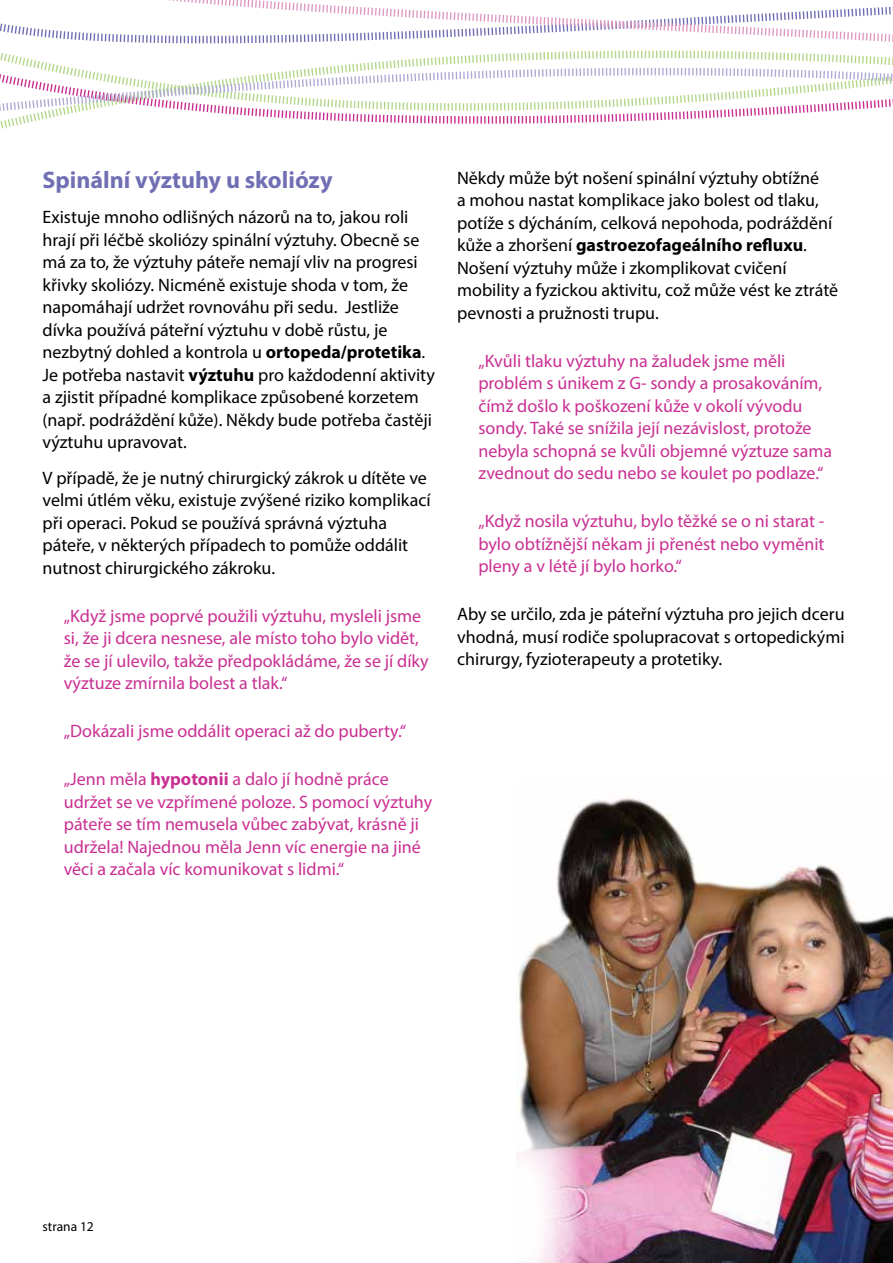
<style>
.page{position:relative;width:893px;height:1263px;background:#fff}
.page>*{position:absolute;margin:0;border:0;box-sizing:border-box;transform-origin:0 0}
.t1{font:700 24px "Myriad Pro";color:#716fb4}
.t2{font:18px/22.5px "Myriad Pro";color:#000}
.t3{font:18px/22.5px "Myriad Pro";color:#c93092}
.t4{font:13.5px "Myriad Pro";color:#000}
.s1{font-weight:700}
</style>
<div class="page">
<svg style="left:0;top:23px;width:42px;height:43px"></svg>
<svg style="left:0;top:66px;width:42px;height:63px"></svg>
<svg style="left:42px;top:0;width:851px;height:124px"></svg>
<img style="left:517px;top:797px;width:376px;height:466px">
<svg style="left:516px;top:1104px;width:64px;height:159px"></svg>
<h1 class="t1" style="left:43px;top:164px;width:292px">Spinální výztuhy u skoliózy</h1>
<p class="t2" style="left:43px;top:206px;width:394px">Existuje mnoho odlišných názorů na to, jakou roli hrají při léčbě skoliózy spinální výztuhy. Obecně se má za to, že výztuhy páteře nemají vliv na progresi křivky skoliózy. Nicméně existuje shoda v tom, že napomáhají udržet rovnováhu při sedu. Jestliže dívka používá páteřní výztuhu v době růstu, je nezbytný dohled a kontrola u <span class="s1">ortopeda/protetika</span>.<br>Je potřeba nastavit <span class="s1">výztuhu</span> pro každodenní aktivity a zjistit případné komplikace způsobené korzetem (např. podráždění kůže). Někdy bude potřeba častěji výztuhu upravovat.</p>
<p class="t2" style="left:43px;top:466px;width:390px">V případě, že je nutný chirurgický zákrok u dítěte ve velmi útlém věku, existuje zvýšené riziko komplikací při operaci. Pokud se používá správná výztuha páteře, v některých případech to pomůže oddálit nutnost chirurgického zákroku.</p>
<p class="t3" style="left:64px;top:604px;width:366px">„Když jsme poprvé použili výztuhu, mysleli jsme si, že ji dcera nesnese, ale místo toho bylo vidět, že se jí ulevilo, takže předpokládáme, že se jí díky výztuze zmírnila bolest a tlak.“</p>
<p class="t3" style="left:64px;top:720px;width:344px">„Dokázali jsme oddálit operaci až do puberty.“</p>
<p class="t3" style="left:64px;top:768px;width:370px">„Jenn měla <span class="s1">hypotonii</span> a dalo jí hodně práce udržet se ve vzpřímené poloze. S pomocí výztuhy páteře se tím nemusela vůbec zabývat, krásně ji udržela! Najednou měla Jenn víc energie na jiné věci a začala víc komunikovat s lidmi.“</p>
<p class="t2" style="left:457px;top:166px;width:383px">Někdy může být nošení spinální výztuhy obtížné<br>a mohou nastat komplikace jako bolest od tlaku, potíže s dýcháním, celková nepohoda, podráždění kůže a zhoršení <span class="s1">gastroezofageálního refluxu</span>.<br>Nošení výztuhy může i zkomplikovat cvičení mobility a fyzickou aktivitu, což může vést ke ztrátě pevnosti a pružnosti trupu.</p>
<p class="t3" style="left:478px;top:349px;width:355px">„Kvůli tlaku výztuhy na žaludek jsme měli problém s únikem z G- sondy a prosakováním, čímž došlo k poškození kůže v okolí vývodu sondy. Také se snížila její nezávislost, protože nebyla schopná se kvůli objemné výztuze sama zvednout do sedu nebo se koulet po podlaze.“</p>
<p class="t3" style="left:478px;top:510px;width:348px;text-align:justify">„Když nosila výztuhu, bylo těžké se o ni starat - bylo obtížnější někam ji přenést nebo vyměnit pleny a v létě jí bylo horko.“</p>
<p class="t2" style="left:457px;top:603px;width:389px;text-align:justify">Aby se určilo, zda je páteřní výztuha pro jejich dceru vhodná, musí rodiče spolupracovat s ortopedickými chirurgy, fyzioterapeuty a protetiky.</p>
<p class="t4" style="left:43px;top:1218px;width:53px">strana 12</p>
</div>
